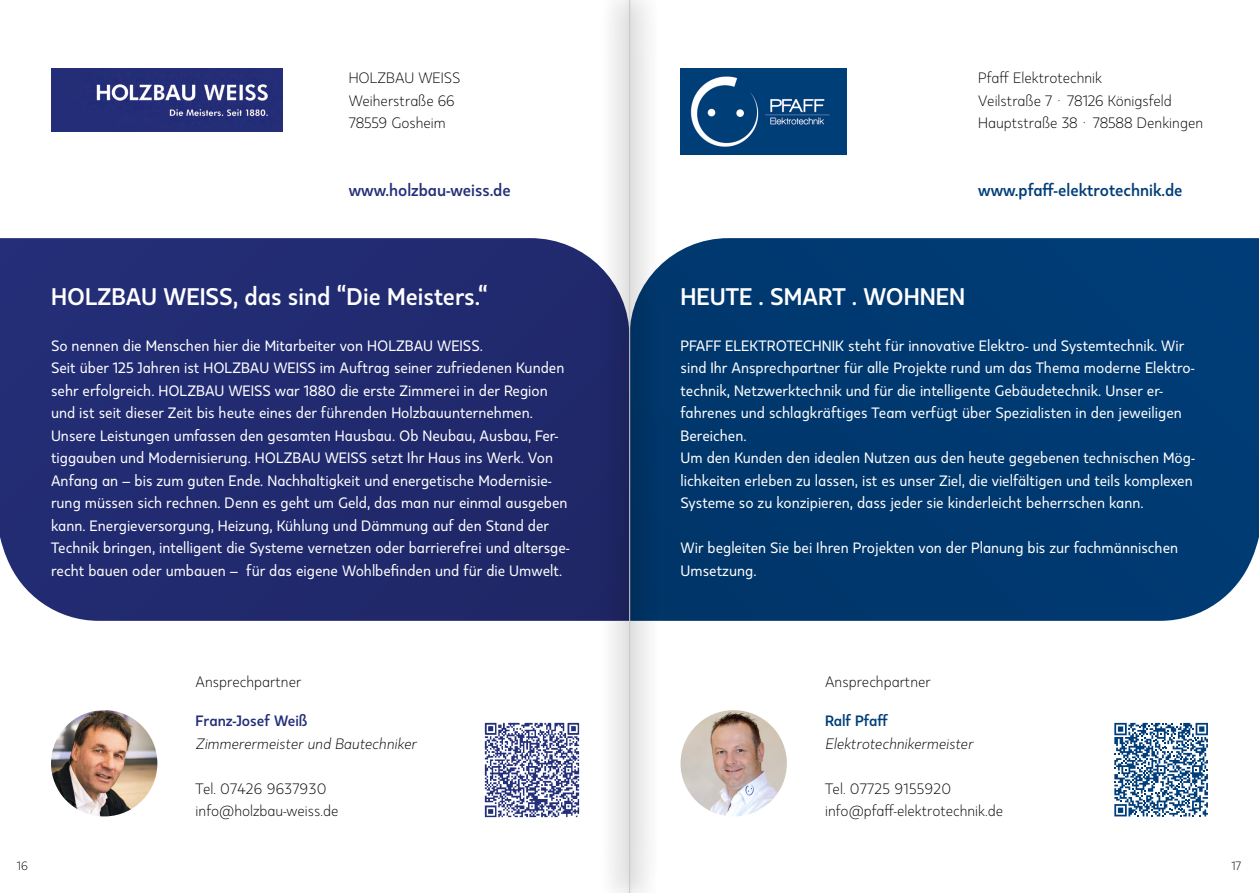
<style>
.page{position:relative;width:1259px;height:893px;background:#fff}
.page>*{position:absolute;margin:0;border:0;box-sizing:border-box;transform-origin:0 0}
.t1{font:700 24px "Kappa Display";color:#fff}
.t2{font:700 16.5px "Kappa Display";color:#003d79}
.t3{font:700 16.5px "Kappa Display";color:#242f79}
.t4{font:15px/22.5px "Kappa Display";color:#fff}
.t5{font:300 15px/22.5px "Kappa Display";color:#000}
.t6{font:italic 300 15px "Kappa Display";color:#000}
.t7{font:700 15px "Kappa Display";color:#242f79}
.t8{font:700 15px "Kappa Display";color:#003d79}
.t9{font:300 12px "Kappa Display";color:#000}
</style>
<div class="page">
<div style="left:657px;top:238px;width:602px;height:383px;background:#003971"></div>
<div style="left:0;top:238px;width:601px;height:383px;background:#212b6f"></div>
<img style="left:51px;top:68px;width:231px;height:63px">
<img style="left:51px;top:710px;width:106px;height:106px;border-radius:53px">
<img style="left:680px;top:68px;width:167px;height:86px">
<img style="left:680px;top:710px;width:107px;height:106px;border-radius:53px">
<svg style="left:1114px;top:723px;width:94px;height:93px"></svg>
<img style="left:484px;top:722px;width:96px;height:96px">
<svg style="left:601px;top:0;width:56px;height:893px"></svg>
<hr style="left:629px;top:0;width:1px;height:893px;background:#c6c6c6">
<p class="t5" style="left:349px;top:66px;width:113px">HOLZBAU WEISS<br>Weiherstraße 66<br>78559 Gosheim</p>
<p class="t5" style="left:978px;top:66px;width:226px">Pfaff Elektrotechnik<br>Veilstraße 7 · 78126 Königsfeld<br>Hauptstraße 38 · 78588 Denkingen</p>
<p class="t3" style="left:349px;top:179px;width:163px">www.holzbau-weiss.de</p>
<p class="t2" style="left:978px;top:179px;width:206px">www.pfaff-elektrotechnik.de</p>
<h1 class="t1" style="left:51px;top:281px;width:438px">HOLZBAU WEISS, das sind “Die Meisters.“</h1>
<h1 class="t1" style="left:680px;top:281px;width:286px">HEUTE . SMART . WOHNEN</h1>
<p class="t4" style="left:51px;top:334px;width:520px">So nennen die Menschen hier die Mitarbeiter von HOLZBAU WEISS.<br>Seit über 125 Jahren ist HOLZBAU WEISS im Auftrag seiner zufriedenen Kunden sehr erfolgreich. HOLZBAU WEISS war 1880 die erste Zimmerei in der Region und ist seit dieser Zeit bis heute eines der führenden Holzbauunternehmen.<br>Unsere Leistungen umfassen den gesamten Hausbau. Ob Neubau, Ausbau, Fer&shy;tiggauben und Modernisierung. HOLZBAU WEISS setzt Ihr Haus ins Werk. Von Anfang an – bis zum guten Ende. Nachhaltigkeit und energetische Modernisie&shy;rung müssen sich rechnen. Denn es geht um Geld, das man nur einmal ausgeben kann. Energieversorgung, Heizung, Kühlung und Dämmung auf den Stand der Technik bringen, intelligent die Systeme vernetzen oder barrierefrei und altersge&shy;recht bauen oder umbauen – für das eigene Wohlbefinden und für die Umwelt.</p>
<p class="t4" style="left:680px;top:334px;width:516px">PFAFF ELEKTROTECHNIK steht für innovative Elektro- und Systemtechnik. Wir sind Ihr Ansprechpartner für alle Projekte rund um das Thema moderne Elektro&shy;technik, Netzwerktechnik und für die intelligente Gebäudetechnik. Unser er&shy;fahrenes und schlagkräftiges Team verfügt über Spezialisten in den jeweiligen Bereichen.<br>Um den Kunden den idealen Nutzen aus den heute gegebenen technischen Mög&shy;lichkeiten erleben zu lassen, ist es unser Ziel, die vielfältigen und teils komplexen Systeme so zu konzipieren, dass jeder sie kinderleicht beherrschen kann.</p>
<p class="t4" style="left:680px;top:536px;width:499px">Wir begleiten Sie bei Ihren Projekten von der Planung bis zur fachmännischen<br>Umsetzung.</p>
<p class="t5" style="left:196px;top:670px;width:107px">Ansprechpartner</p>
<p class="t5" style="left:825px;top:670px;width:107px">Ansprechpartner</p>
<p class="t7" style="left:196px;top:712px;width:113px">Franz-Josef Weiß</p>
<p class="t6" style="left:196px;top:734px;width:222px">Zimmerermeister und Bautechniker</p>
<p class="t5" style="left:196px;top:777px;width:144px">Tel. 07426 9637930 info@holzbau-weiss.de</p>
<p class="t8" style="left:825px;top:712px;width:64px">Ralf Pfaff</p>
<p class="t6" style="left:825px;top:734px;width:149px">Elektrotechnikermeister</p>
<p class="t5" style="left:825px;top:777px;width:179px">Tel. 07725 9155920 info@pfaff-elektrotechnik.de</p>
<p class="t9" style="left:17px;top:858px;width:12px">16</p>
<p class="t9" style="left:1231px;top:858px;width:11px">17</p>
</div>
